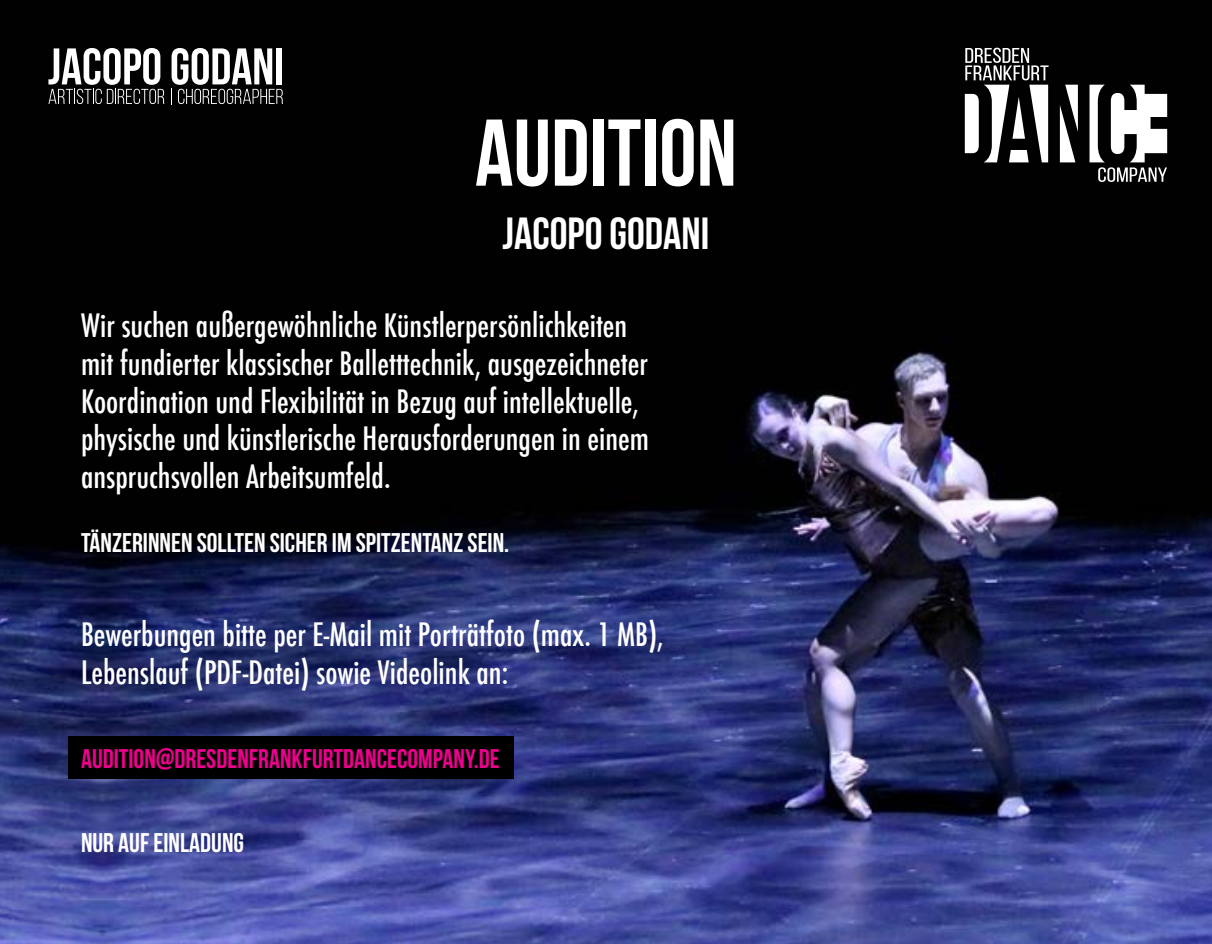
<style>
.page{position:relative;width:1212px;height:944px;background:#fff}
.page>*{position:absolute;margin:0;border:0;box-sizing:border-box;transform-origin:0 0}
.t1{font:700 94.5px "Bebas Neue";color:#fff}
.t2{font:700 45px "Bebas Neue";color:#fff}
.t3{font:500 condensed 31.5px/37.8px "Futura";color:#fff}
.t4{font:700 27px "Bebas Neue";color:#fff}
.t5{font:700 27px "Bebas Neue";color:#ec008c}
</style>
<div class="page">
<img style="left:0;top:0;width:1212px;height:944px">
<svg style="left:1060px;top:85px;width:18px;height:77px"></svg>
<svg style="left:965px;top:48px;width:83px;height:114px"></svg>
<svg style="left:1089px;top:85px;width:78px;height:97px"></svg>
<svg style="left:48px;top:48px;width:116px;height:56px"></svg>
<svg style="left:171px;top:48px;width:112px;height:56px"></svg>
<div style="left:68px;top:736px;width:446px;height:43px;background:#000"></div>
<h1 class="t1" style="left:475px;top:101px;width:263px">AUDITION</h1>
<h2 class="t2" style="left:503px;top:209px;width:208px">JACOPO GODANI</h2>
<p class="t3" style="left:81px;top:307px;width:569px">Wir suchen außergewöhnliche Künstlerpersönlichkeiten mit fundierter klassischer Balletttechnik, ausgezeichneter Koordination und Flexibilität in Bezug auf intellektuelle, physische und künstlerische Herausforderungen in einem anspruchsvollen Arbeitsumfeld.</p>
<p class="t4" style="left:81px;top:527px;width:430px">TÄNZERINNEN SOLLTEN SICHER IM SPITZENTANZ SEIN.</p>
<p class="t3" style="left:81px;top:616px;width:584px">Bewerbungen bitte per E-Mail mit Porträtfoto (max. 1 MB),<br>Lebenslauf (PDF-Datei) sowie Videolink an:</p>
<p class="t5" style="left:81px;top:744px;width:420px">AUDITION@DRESDENFRANKFURTDANCECOMPANY.DE</p>
<p class="t4" style="left:81px;top:828px;width:165px">NUR AUF EINLADUNG</p>
</div>
